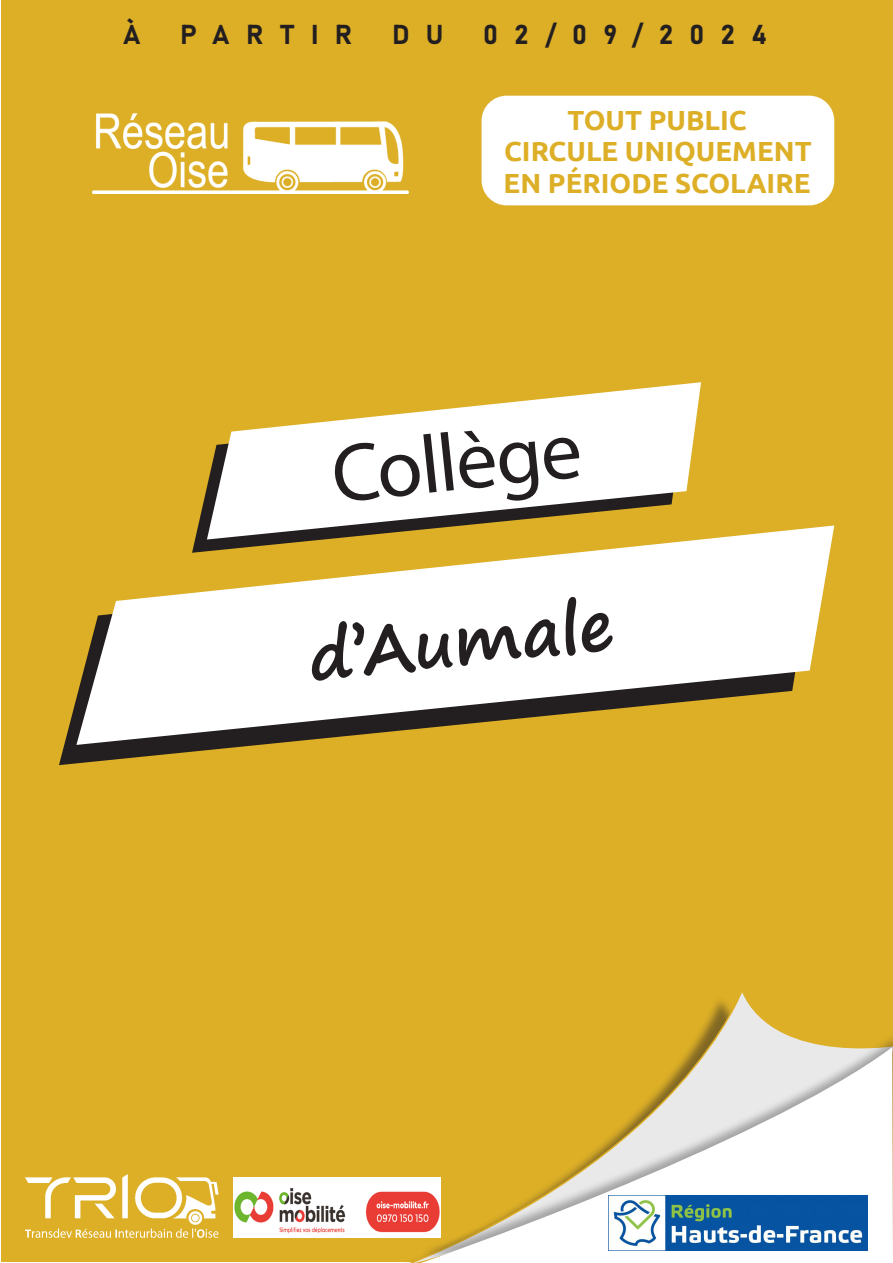
<style>
.page{position:relative;width:893px;height:1263px;background:#fff}
.page>*{position:absolute;margin:0;border:0;box-sizing:border-box;transform-origin:0 0}
.TITRE_ligne_FICHE{font:82.5px "Myriad Pro";color:#231f20}
.TITRE_ligne_FICHE-2{font:700 67.5px "Segoe Print";color:#231f20}
.t1{font:700 27.6px/31.7px "Ubuntu";color:#ddaf27;text-align:center}
.t2{font:27px "Bahnschrift";letter-spacing:.605em;color:#231f20}
</style>
<div class="page">
<div style="left:1px;top:1px;width:891px;height:1261px;background:#ddaf27"></div>
<img style="left:26px;top:1174px;width:193px;height:64px">
<div style="left:371px;top:995px;width:522px;height:268px;background:#ddaf27"></div>
<svg style="left:398px;top:989px;width:495px;height:274px"></svg>
<div style="left:419px;top:1031px;width:474px;height:231px;background:#231f20;opacity:.35"></div>
<svg style="left:421px;top:1046px;width:472px;height:217px"></svg>
<img style="left:234px;top:1178px;width:206px;height:59px">
<svg style="left:59px;top:700px;width:198px;height:65px"></svg>
<svg style="left:76px;top:525px;width:758px;height:220px;fill:#fff"></svg>
<svg style="left:192px;top:487px;width:494px;height:66px"></svg>
<svg style="left:207px;top:382px;width:494px;height:157px;fill:#fff"></svg>
<img style="left:92px;top:113px;width:316px;height:81px">
<div style="left:482px;top:96px;width:352px;height:109px;background:#fff;border-radius:25px"></div>
<img style="left:608px;top:1195px;width:259px;height:55px">
<p class="t2" style="left:123px;top:14px;width:19px">À</p>
<p class="t2" style="left:180px;top:14px;width:174px">PARTIR</p>
<p class="t2" style="left:392px;top:14px;width:53px">D U</p>
<p class="t2" style="left:483px;top:14px;width:285px">02/09/2024</p>
<p class="t1" style="left:504px;top:104px;width:309px">TOUT PUBLIC<br>CIRCULE UNIQUEMENT<br>EN PÉRIODE SCOLAIRE</p>
<p class="TITRE_ligne_FICHE" style="left:327px;top:424px;width:252px;rotate:-6deg">Collège</p>
<p class="TITRE_ligne_FICHE-2" style="left:302px;top:595px;width:308px;rotate:-6deg">d’Aumale</p>
</div>
